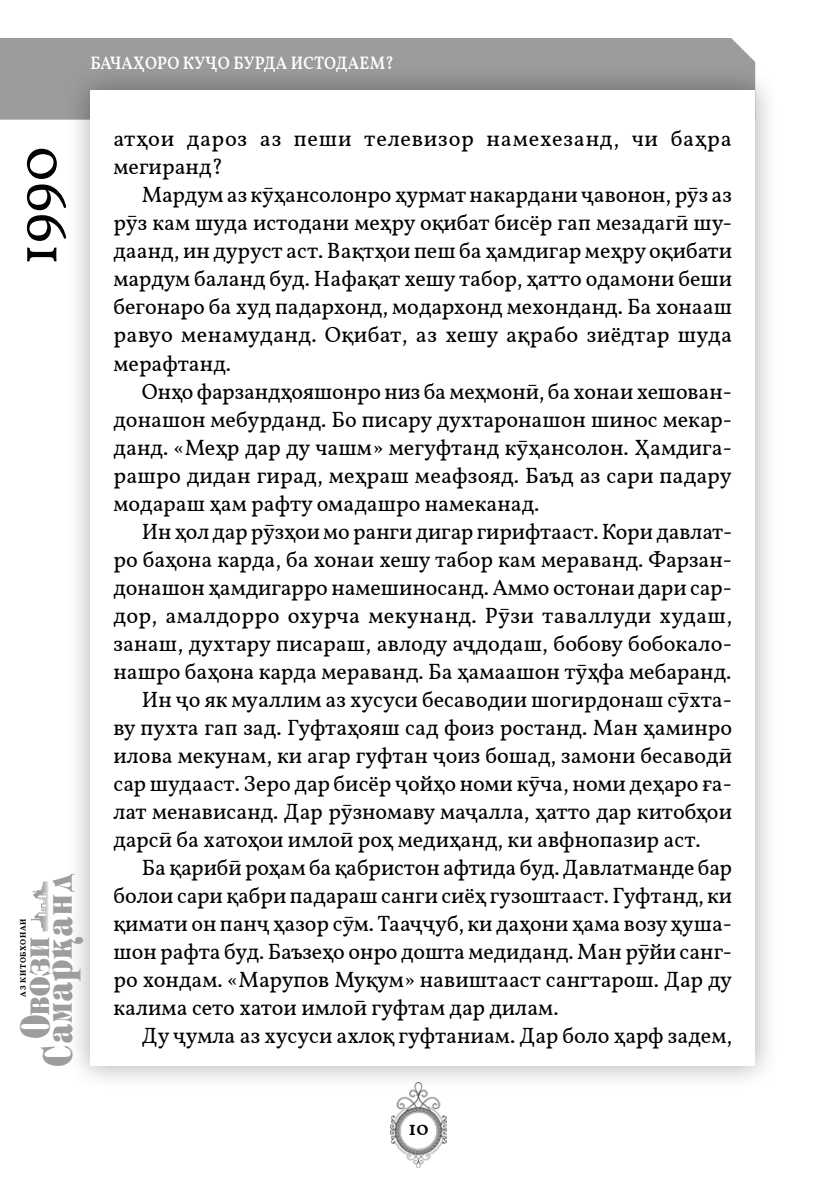
<style>
.page{position:relative;width:840px;height:1191px;background:#fff}
.page>*{position:absolute;margin:0;border:0;box-sizing:border-box;transform-origin:0 0}
.t1{font:58px "Vollkorn";color:#000}
.t2{font:56.2px "Tiffany TAD";letter-spacing:.03em;color:#9d9d9c;scale:.69 1}
.t3{font:22px/28px "Vollkorn";color:#000;text-align:justify}
.t4{font:22px/28px "Vollkorn";letter-spacing:.035em;color:#000}
.t5{font:600 20px "Vollkorn";color:#000}
.t6{font:600 18px "Vollkorn";color:#fff;scale:.9 1}
.t7{font:700 8px "Vollkorn";letter-spacing:.09em;color:#000}
</style>
<div class="page">
<div style="left:0;top:38px;width:754px;height:82px;background:#9b9b9a"></div>
<div style="left:66px;top:66px;width:713px;height:1024px;background:#000;opacity:.33"></div>
<div style="left:90px;top:90px;width:664px;height:975px;background:#fff"></div>
<img style="left:390px;top:1082px;width:56px;height:85px">
<svg style="left:31px;top:881px;width:17px;height:50px"></svg>
<p class="t6" style="left:90px;top:50px;width:25px">Бачаҳоро</p>
<p class="t6" style="left:183px;top:50px;width:14px">куҷо</p>
<p class="t6" style="left:233px;top:50px;width:13px">бурда</p>
<p class="t6" style="left:290px;top:50px;width:14px">истодаем</p>
<p class="t6" style="left:385px;top:50px;width:11px">?</p>
<h1 class="t1" style="left:-6px;top:266px;width:121px;rotate:-90deg">1990</h1>
<h2 class="t2" style="left:27px;top:1065px;width:279px;rotate:-90deg">Самаріанд</h2>
<p class="t7" style="left:17px;top:996px;width:80px;rotate:-90deg">АЗ КИТОБХОНАИ</p>
<h2 class="t2" style="left:4px;top:1038px;width:149px;rotate:-90deg">Овози</h2>
<p class="t4" style="left:113px;top:125px;width:619px">атҳои дароз аз пеши телевизор намехезанд, чи баҳра мегиранд?</p>
<p class="t3" style="left:113px;top:181px;width:620px;text-indent:28px">Мардум аз кӯҳансолонро ҳурмат накардани ҷавонон, рӯз аз рӯз кам шуда истодани меҳру оқибат бисёр гап мезадагӣ шу&shy;даанд, ин дуруст аст. Вақтҳои пеш ба ҳамдигар меҳру оқибати мардум баланд буд. Нафақат хешу табор, ҳатто одамони беши бегонаро ба худ падархонд, модархонд мехонданд. Ба хонааш равуо менамуданд. Оқибат, аз хешу ақрабо зиёдтар шуда мерафтанд.</p>
<p class="t3" style="left:113px;top:377px;width:619px;text-indent:28px">Онҳо фарзандҳояшонро низ ба меҳмонӣ, ба хонаи хешован&shy;донашон мебурданд. Бо писару духтаронашон шинос мекар&shy;данд. «Меҳр дар ду чашм» мегуфтанд кӯҳансолон. Ҳамдига&shy;рашро дидан гирад, меҳраш меафзояд. Баъд аз сари падару модараш ҳам рафту омадашро намеканад.</p>
<p class="t3" style="left:142px;top:517px;width:589px">Ин ҳол дар рӯзҳои мо ранги дигар гирифтааст. Кори давлат-</p>
<p class="t3" style="left:113px;top:545px;width:619px">ро баҳона карда, ба хонаи хешу табор кам мераванд. Фарзан-</p>
<p class="t3" style="left:113px;top:573px;width:619px">донашон ҳамдигарро намешиносанд. Аммо остонаи дари сар-</p>
<p class="t3" style="left:113px;top:601px;width:619px">дор, амалдорро охурча мекунанд. Рӯзи таваллуди худаш,</p>
<p class="t3" style="left:113px;top:629px;width:619px">занаш, духтару писараш, авлоду аҷдодаш, бобову бобокало-</p>
<p class="t3" style="left:113px;top:657px;width:619px">нашро баҳона карда мераванд. Ба ҳамаашон тӯҳфа мебаранд.</p>
<p class="t3" style="left:142px;top:685px;width:591px">Ин ҷо як муаллим аз хусуси бесаводии шогирдонаш сӯхта-</p>
<p class="t3" style="left:113px;top:713px;width:619px">ву пухта гап зад. Гуфтаҳояш сад фоиз ростанд. Ман ҳаминро</p>
<p class="t3" style="left:113px;top:741px;width:619px">илова мекунам, ки агар гуфтан ҷоиз бошад, замони бесаводӣ</p>
<p class="t3" style="left:113px;top:769px;width:619px">сар шудааст. Зеро дар бисёр ҷойҳо номи кӯча, номи деҳаро ға-</p>
<p class="t3" style="left:113px;top:797px;width:619px">лат менависанд. Дар рӯзномаву маҷалла, ҳатто дар китобҳои</p>
<p class="t3" style="left:113px;top:825px;width:588px">дарсӣ ба хатоҳои имлоӣ роҳ медиҳанд, ки авфнопазир аст.</p>
<p class="t3" style="left:142px;top:853px;width:591px">Ба қарибӣ роҳам ба қабристон афтида буд. Давлатманде бар</p>
<p class="t3" style="left:113px;top:881px;width:619px">болои сари қабри падараш санги сиёҳ гузоштааст. Гуфтанд, ки</p>
<p class="t3" style="left:113px;top:909px;width:619px">қимати он панҷ ҳазор сӯм. Тааҷҷуб, ки даҳони ҳама возу ҳуша-</p>
<p class="t3" style="left:113px;top:937px;width:617px">шон рафта буд. Баъзеҳо онро дошта медиданд. Ман рӯйи санг-</p>
<p class="t3" style="left:113px;top:965px;width:619px">ро хондам. «Марупов Муқум» навиштааст сангтарош. Дар ду</p>
<p class="t3" style="left:113px;top:993px;width:446px">калима сето хатои имлоӣ гуфтам дар дилам.</p>
<p class="t3" style="left:142px;top:1021px;width:591px">Ду ҷумла аз хусуси ахлоқ гуфтаниам. Дар боло ҳарф задем,</p>
<p class="t5" style="left:408px;top:1113px;width:22px">10</p>
</div>
